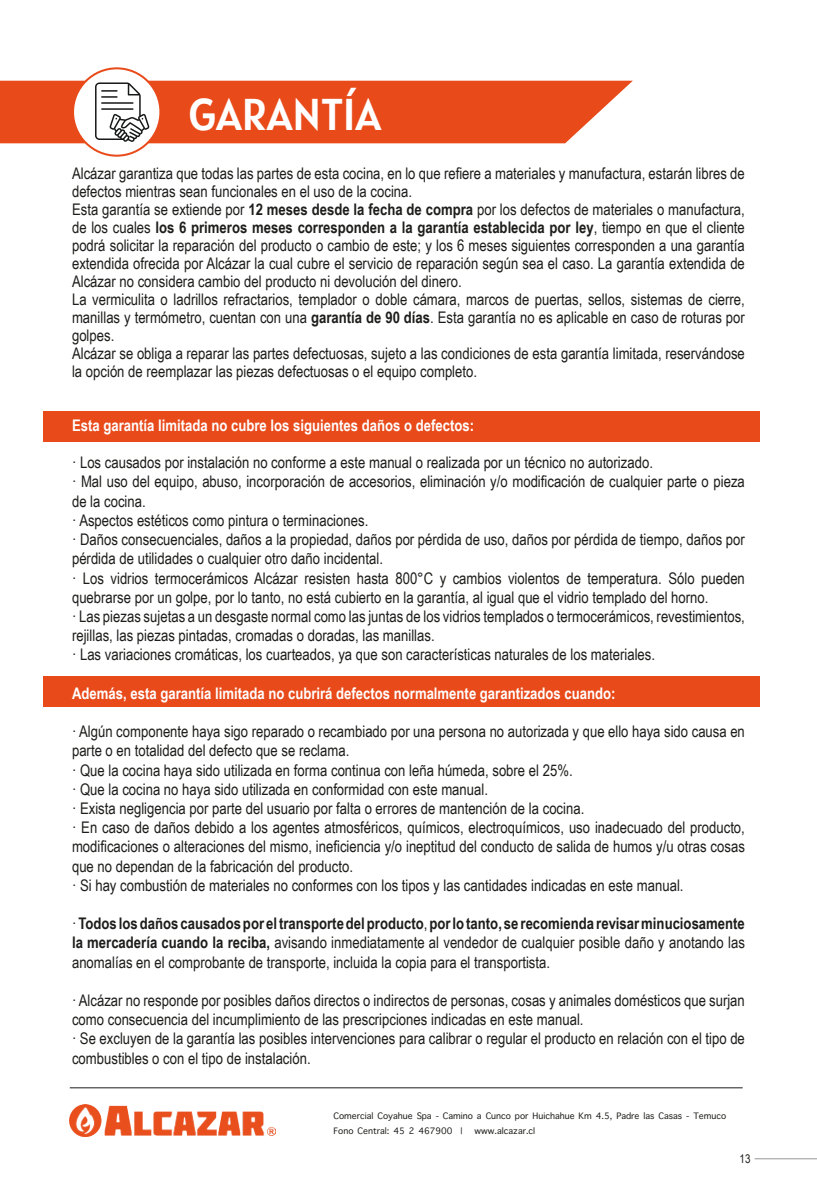
<style>
.page{position:relative;width:817px;height:1191px;background:#fff}
.page>*{position:absolute;margin:0;border:0;box-sizing:border-box;transform-origin:0 0}
.t1{font:44.2px "Alatsi";color:#fff}
.t2{font:16px/19.2px "Arial Narrow";color:#1d1d1b}
.t3{font:700 16px "Arial Narrow";color:#fff}
.t4{font:12px "Apple Symbols";color:#1d1d1b}
.t5{font:12px "Arial Narrow";color:#1d1d1b}
.s1{font-weight:700}
</style>
<div class="page">
<div style="left:43px;top:676px;width:716px;height:30px;background:#e84a1a"></div>
<div style="left:43px;top:411px;width:716px;height:31px;background:#e84a1a"></div>
<div style="left:0;top:81px;width:632px;height:62px;background:#e84a1a"></div>
<div style="left:73px;top:68px;width:87px;height:88px;background:#fff;border-radius:50%"></div>
<div style="left:72px;top:67px;width:89px;height:90px;border:2px solid #e84a1a;border-radius:50%"></div>
<img style="left:70px;top:1104px;width:205px;height:32px">
<hr style="left:70px;top:1087px;width:672px;height:1px;background:#1d1d1b">
<hr style="left:754px;top:1158px;width:62px;height:1px;background:#1d1d1b">
<svg style="left:95px;top:82px;width:54px;height:60px"></svg>
<h1 class="t1" style="left:189px;top:77px;width:194px">GARANTÍA</h1>
<p class="t2" style="left:72px;top:164px;width:674px;line-height:18px">Alcázar garantiza que todas las partes de esta cocina, en lo que refiere a materiales y manufactura, estarán libres de defectos mientras sean funcionales en el uso de la cocina.<br>Esta garantía se extiende por <span class="s1">12 meses desde la fecha de compra</span> por los defectos de materiales o manufactura, de los cuales <span class="s1">los 6 primeros meses corresponden a la garantía establecida por ley</span>, tiempo en que el cliente podrá solicitar la reparación del producto o cambio de este; y los 6 meses siguientes corresponden a una garantía extendida ofrecida por Alcázar la cual cubre el servicio de reparación según sea el caso. La garantía extendida de Alcázar no considera cambio del producto ni devolución del dinero.<br>La vermiculita o ladrillos refractarios, templador o doble cámara, marcos de puertas, sellos, sistemas de cierre, manillas y termómetro, cuentan con una <span class="s1">garantía de 90 días</span>. Esta garantía no es aplicable en caso de roturas por golpes.<br>Alcázar se obliga a reparar las partes defectuosas, sujeto a las condiciones de esta garantía limitada, reservándose la opción de reemplazar las piezas defectuosas o el equipo completo.</p>
<p class="t3" style="left:72px;top:413px;width:403px">Esta garantía limitada no cubre los siguientes daños o defectos:</p>
<p class="t2" style="left:72px;top:452px;width:674px">· Los causados por instalación no conforme a este manual o realizada por un técnico no autorizado.<br>· Mal uso del equipo, abuso, incorporación de accesorios, eliminación y/o modificación de cualquier parte o pieza de la cocina.<br>· Aspectos estéticos como pintura o terminaciones.<br>· Daños consecuenciales, daños a la propiedad, daños por pérdida de uso, daños por pérdida de tiempo, daños por pérdida de utilidades o cualquier otro daño incidental.<br>· Los vidrios termocerámicos Alcázar resisten hasta 800°C y cambios violentos de temperatura. Sólo pueden quebrarse por un golpe, por lo tanto, no está cubierto en la garantía, al igual que el vidrio templado del horno.<br>· Las piezas sujetas a un desgaste normal como las juntas de los vidrios templados o termocerámicos, revestimientos, rejillas, las piezas pintadas, cromadas o doradas, las manillas.<br>· Las variaciones cromáticas, los cuarteados, ya que son características naturales de los materiales.</p>
<p class="t3" style="left:72px;top:681px;width:545px">Además, esta garantía limitada no cubrirá defectos normalmente garantizados cuando:</p>
<p class="t2" style="left:72px;top:721px;width:674px">· Algún componente haya sigo reparado o recambiado por una persona no autorizada y que ello haya sido causa en parte o en totalidad del defecto que se reclama.<br>· Que la cocina haya sido utilizada en forma continua con leña húmeda, sobre el 25%.<br>· Que la cocina no haya sido utilizada en conformidad con este manual.<br>· Exista negligencia por parte del usuario por falta o errores de mantención de la cocina.<br>· En caso de daños debido a los agentes atmosféricos, químicos, electroquímicos, uso inadecuado del producto, modificaciones o alteraciones del mismo, ineficiencia y/o ineptitud del conducto de salida de humos y/u otras cosas que no dependan de la fabricación del producto.<br>· Si hay combustión de materiales no conformes con los tipos y las cantidades indicadas en este manual.</p>
<p class="t2" style="left:72px;top:913px;width:674px;text-align:justify">· <span class="s1">Todos los daños causados por el transporte del producto</span>, <span class="s1">por lo tanto, se recomienda revisar minuciosamente la mercadería cuando la reciba,</span> avisando inmediatamente al vendedor de cualquier posible daño y anotando las anomalías en el comprobante de transporte, incluida la copia para el transportista.</p>
<p class="t2" style="left:72px;top:990px;width:674px">· Alcázar no responde por posibles daños directos o indirectos de personas, cosas y animales domésticos que surjan como consecuencia del incumplimiento de las prescripciones indicadas en este manual.<br>· Se excluyen de la garantía las posibles intervenciones para calibrar o regular el producto en relación con el tipo de combustibles o con el tipo de instalación.</p>
<p class="t4" style="left:339px;top:1107px;width:70px">□ ● □◆</p>
<p class="t4" style="left:491px;top:1107px;width:54px">◆■ □ □ ★◆</p>
<p class="t4" style="left:643px;top:1107px;width:40px">●▲ ▲▲</p>
<p class="t4" style="left:338px;top:1122px;width:62px">□■□ ■▼ ● ✔</p>
<p class="t4" style="left:502px;top:1122px;width:4px">●</p>
<p class="t4" style="left:533px;top:1122px;width:4px">●</p>
<p class="t5" style="left:739px;top:1150px;width:12px">13</p>
</div>
